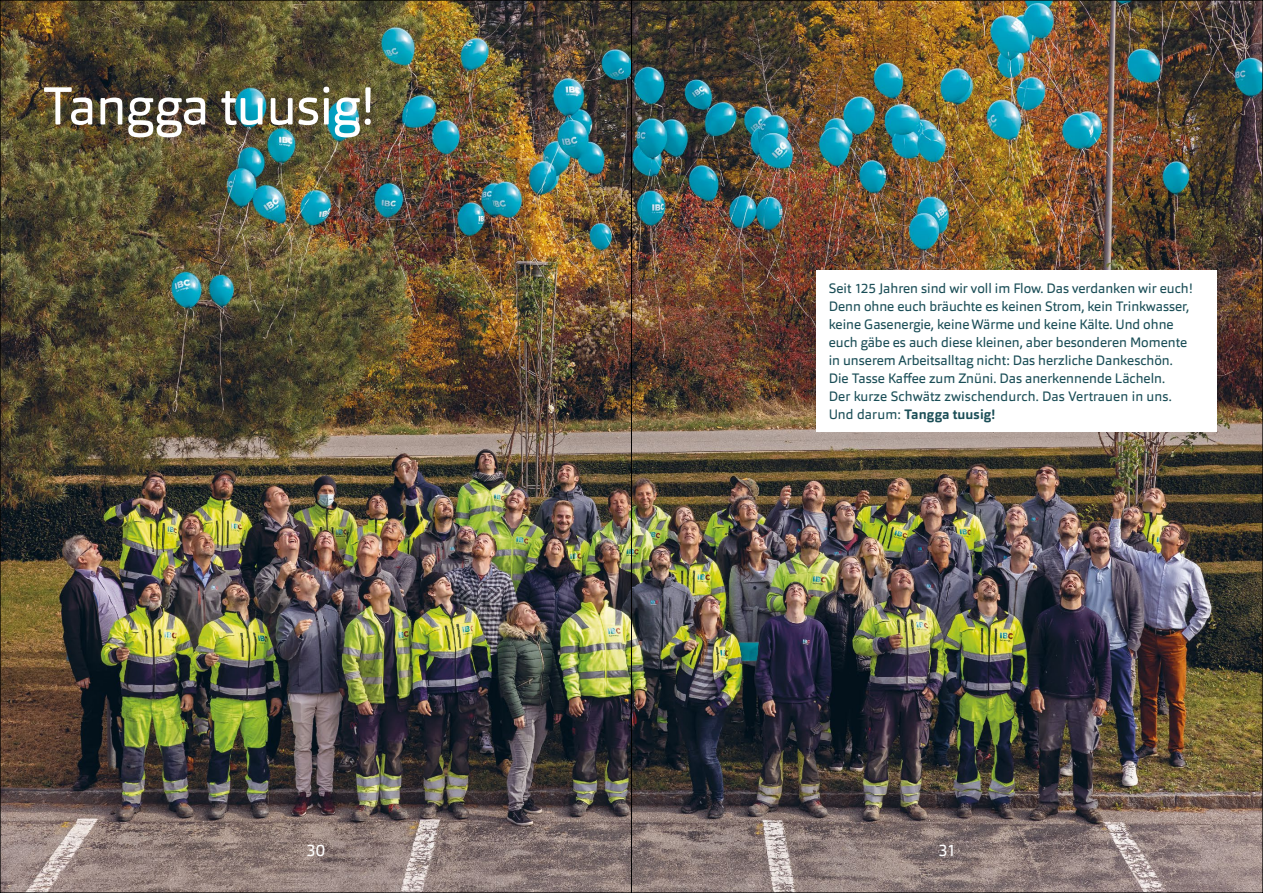
<style>
.page{position:relative;width:1263px;height:893px;background:#fff}
.page>*{position:absolute;margin:0;border:0;box-sizing:border-box;transform-origin:0 0}
.t1{font:52.5px "Orgon";letter-spacing:-.01em;color:#fff}
.t2{font:16.5px "Orgon";color:#fff}
.t3{font:13.5px/18px "Orgon";color:#1b4e57}
.s1{font-weight:700}
</style>
<div class="page">
<img style="left:2px;top:2px;width:1259px;height:889px">
<div style="left:816px;top:270px;width:400px;height:162px;background:#fff"></div>
<hr style="left:631px;top:0;width:1px;height:893px;background:#000">
<h1 class="t1" style="left:43px;top:72px;width:333px">Tangga tuusig!</h1>
<p class="t3" style="left:829px;top:280px;width:365px">Seit 125 Jahren sind wir voll im Flow. Das verdanken wir euch!<br>Denn ohne euch bräuchte es keinen Strom, kein Trinkwasser, keine Gasenergie, keine Wärme und keine Kälte. Und ohne euch gäbe es auch diese kleinen, aber besonderen Momente in unserem Arbeitsalltag nicht: Das herzliche Dankeschön.<br>Die Tasse Kaffee zum Znüni. Das anerkennende Lächeln.<br>Der kurze Schwätz zwischendurch. Das Vertrauen in uns.<br>Und darum: <span class="s1">Tangga tuusig!</span></p>
<p class="t2" style="left:306px;top:840px;width:20px">30</p>
<p class="t2" style="left:938px;top:840px;width:19px">31</p>
</div>
